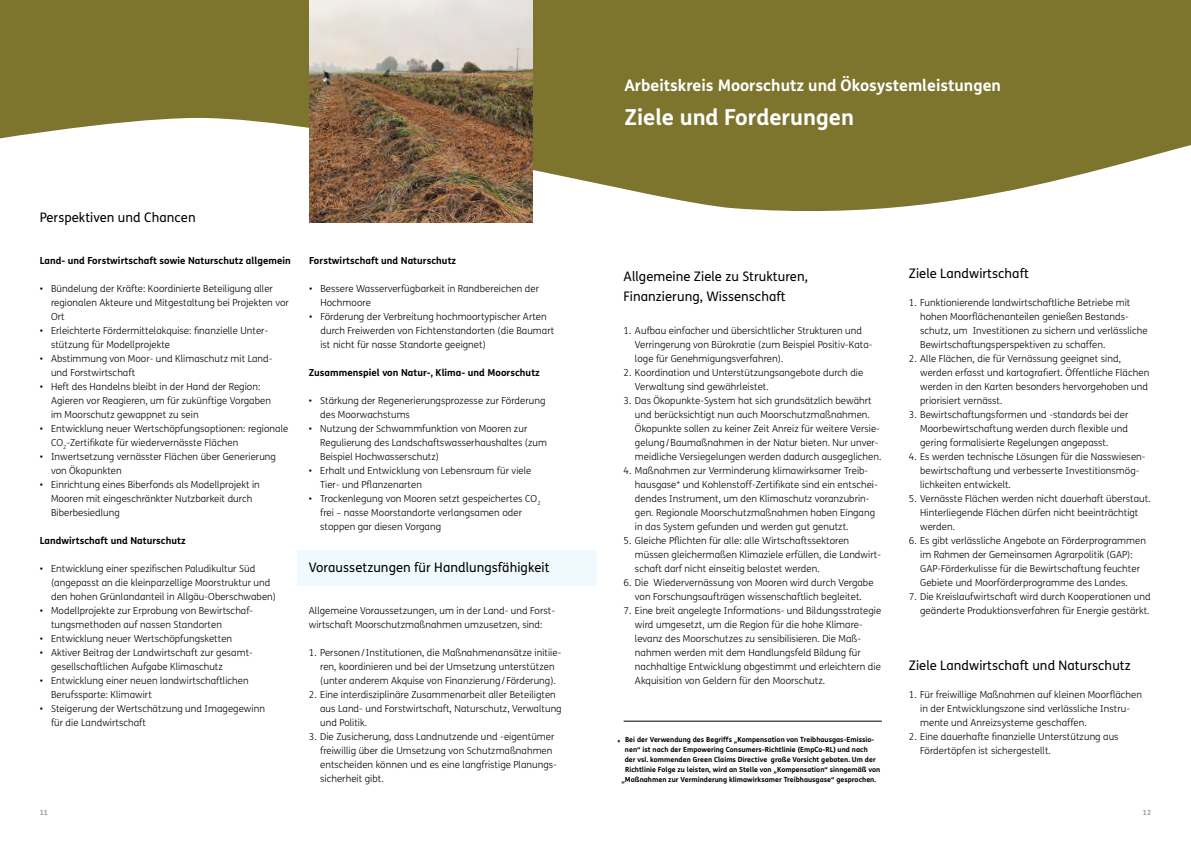
<style>
.page{position:relative;width:1191px;height:842px;background:#fff}
.page>*{position:absolute;margin:0;border:0;box-sizing:border-box;transform-origin:0 0}
.t1{font:700 22px "FS Me";color:#fff}
.t2{font:700 16px "FS Me";color:#fff}
.t3{font:13.1px/20px "FS Me";letter-spacing:.005em;color:#000}
.t4{font:300 9.7px/14px "FS Me";letter-spacing:.005em;color:#000}
.t5{font:700 9.7px "FS Me";letter-spacing:.005em;color:#000}
.t6{font:700 7.1px "FS Me";letter-spacing:.005em;color:#000}
.t7{font:700 7.1px "FS Me";color:#9d9a97}
</style>
<div class="page">
<svg style="left:0;top:0;width:1191px;height:223px;fill:#7d742e"></svg>
<div style="left:297px;top:549px;width:299px;height:36px;background:#eff9fe"></div>
<img style="left:309px;top:0;width:223px;height:222px">
<hr style="left:623px;top:721px;width:259px;height:1px;background:#000">
<h3 class="t3" style="left:40px;top:207px;width:157px">Perspektiven und Chancen</h3>
<p class="t5" style="left:40px;top:253px;width:253px">Land- und Forstwirtschaft sowie Naturschutz allgemein</p>
<p class="t4" style="left:51px;top:281px;width:239px;text-indent:-11px">• Bündelung der Kräfte: Koordinierte Beteiligung aller regionalen Akteure und Mitgestaltung bei Projekten vor<br>Ort</p>
<p class="t4" style="left:51px;top:323px;width:219px;text-indent:-11px">• Erleichterte Fördermittelakquise: finanzielle Unter&shy;stützung für Modellprojekte</p>
<p class="t4" style="left:51px;top:351px;width:222px;text-indent:-11px">• Abstimmung von Moor- und Klimaschutz mit Land&shy;und Forstwirtschaft</p>
<p class="t4" style="left:51px;top:379px;width:221px;text-indent:-11px">• Heft des Handelns bleibt in der Hand der Region:<br>Agieren vor Reagieren, um für zukünftige Vorgaben im Moorschutz gewappnet zu sein</p>
<p class="t4" style="left:51px;top:421px;width:239px;text-indent:-11px">• Entwicklung neuer Wertschöpfungsoptionen: regionale<br>CO<sub>2</sub>-Zertifikate für wiedervernässte Flächen</p>
<p class="t4" style="left:51px;top:449px;width:226px;text-indent:-11px">• Inwertsetzung vernässter Flächen über Generierung von Ökopunkten</p>
<p class="t4" style="left:51px;top:477px;width:210px;text-indent:-11px">• Einrichtung eines Biberfonds als Modellprojekt in<br>Mooren mit eingeschränkter Nutzbarkeit durch<br>Biberbesiedlung</p>
<p class="t5" style="left:40px;top:533px;width:147px">Landwirtschaft und Naturschutz</p>
<p class="t4" style="left:51px;top:561px;width:226px;text-indent:-11px">• Entwicklung einer spezifischen Paludikultur Süd (angepasst an die kleinparzellige Moorstruktur und den hohen Grünlandanteil in Allgäu-Oberschwaben)</p>
<p class="t4" style="left:51px;top:603px;width:204px;text-indent:-11px">• Modellprojekte zur Erprobung von Bewirtschaf&shy;tungsmethoden auf nassen Standorten</p>
<p class="t4" style="left:40px;top:631px;width:194px">• Entwicklung neuer Wertschöpfungsketten</p>
<p class="t4" style="left:51px;top:645px;width:202px;text-indent:-11px">• Aktiver Beitrag der Landwirtschaft zur gesamt&shy;gesellschaftlichen Aufgabe Klimaschutz</p>
<p class="t4" style="left:51px;top:673px;width:199px;text-indent:-11px">• Entwicklung einer neuen landwirtschaftlichen<br>Berufssparte: Klimawirt</p>
<p class="t4" style="left:51px;top:701px;width:215px;text-indent:-11px">• Steigerung der Wertschätzung und Imagegewinn für die Landwirtschaft</p>
<p class="t5" style="left:309px;top:253px;width:149px">Forstwirtschaft und Naturschutz</p>
<p class="t4" style="left:320px;top:281px;width:220px;text-indent:-11px">• Bessere Wasserverfügbarkeit in Randbereichen der<br>Hochmoore</p>
<p class="t4" style="left:320px;top:309px;width:235px;text-indent:-11px">• Förderung der Verbreitung hochmoortypischer Arten durch Freiwerden von Fichtenstandorten (die Baumart ist nicht für nasse Standorte geeignet)</p>
<p class="t5" style="left:309px;top:365px;width:232px">Zusammenspiel von Natur-, Klima- und Moorschutz</p>
<p class="t4" style="left:320px;top:393px;width:227px;text-indent:-11px">• Stärkung der Regenerierungsprozesse zur Förderung des Moorwachstums</p>
<p class="t4" style="left:320px;top:421px;width:228px;text-indent:-11px">• Nutzung der Schwammfunktion von Mooren zur<br>Regulierung des Landschaftswasserhaushaltes (zum<br>Beispiel Hochwasserschutz)</p>
<p class="t4" style="left:320px;top:463px;width:213px;text-indent:-11px">• Erhalt und Entwicklung von Lebensraum für viele<br>Tier- und Pflanzenarten</p>
<p class="t4" style="left:320px;top:491px;width:222px;text-indent:-11px">• Trockenlegung von Mooren setzt gespeichertes CO<sub>2 </sub>frei – nasse Moorstandorte verlangsamen oder stoppen gar diesen Vorgang</p>
<h3 class="t3" style="left:309px;top:557px;width:242px">Voraussetzungen für Handlungsfähigkeit</h3>
<p class="t4" style="left:309px;top:603px;width:248px">Allgemeine Voraussetzungen, um in der Land- und Forst&shy;wirtschaft Moorschutzmaßnahmen umzusetzen, sind:</p>
<p class="t4" style="left:320px;top:645px;width:243px;text-indent:-11px">1. Personen/Institutionen, die Maßnahmenansätze initiie&shy;ren, koordinieren und bei der Umsetzung unterstützen (unter anderem Akquise von Finanzierung/ Förderung).</p>
<p class="t4" style="left:320px;top:687px;width:243px;text-indent:-11px">2. Eine interdisziplinäre Zusammenarbeit aller Beteiligten aus Land- und Forstwirtschaft, Naturschutz, Verwaltung und Politik.</p>
<p class="t4" style="left:320px;top:729px;width:238px;text-indent:-11px">3. Die Zusicherung, dass Landnutzende und -eigentümer freiwillig über die Umsetzung von Schutzmaßnahmen entscheiden können und es eine langfristige Planungs&shy;sicherheit gibt.</p>
<h2 class="t2" style="left:624px;top:72px;width:378px">Arbeitskreis Moorschutz und Ökosystemleistungen</h2>
<h1 class="t1" style="left:624px;top:100px;width:231px">Ziele und Forderungen</h1>
<h3 class="t3" style="left:623px;top:266px;width:186px">Allgemeine Ziele zu Strukturen,<br>Finanzierung, Wissenschaft</h3>
<p class="t4" style="left:635px;top:323px;width:239px;text-indent:-11px">1. Aufbau einfacher und übersichtlicher Strukturen und<br>Verringerung von Bürokratie (zum Beispiel Positiv-Kata&shy;loge für Genehmigungsverfahren).</p>
<p class="t4" style="left:635px;top:365px;width:230px;text-indent:-11px">2. Koordination und Unterstützungsangebote durch die<br>Verwaltung sind gewährleistet.</p>
<p class="t4" style="left:635px;top:393px;width:248px;text-indent:-11px">3. Das Ökopunkte-System hat sich grundsätzlich bewährt und berücksichtigt nun auch Moorschutzmaßnahmen.<br>Ökopunkte sollen zu keiner Zeit Anreiz für weitere Versie&shy;gelung/Baumaßnahmen in der Natur bieten. Nur unver&shy;meidliche Versiegelungen werden dadurch ausgeglichen.</p>
<p class="t4" style="left:635px;top:463px;width:244px;text-indent:-11px">4. Maßnahmen zur Verminderung klimawirksamer Treib&shy;hausgase* und Kohlenstoff-Zertifikate sind ein entschei&shy;dendes Instrument, um den Klimaschutz voranzubrin&shy;gen. Regionale Moorschutzmaßnahmen haben Eingang in das System gefunden und werden gut genutzt.</p>
<p class="t4" style="left:635px;top:533px;width:247px;text-indent:-11px">5. Gleiche Pflichten für alle: alle Wirtschaftssektoren müssen gleichermaßen Klimaziele erfüllen, die Landwirt&shy;schaft darf nicht einseitig belastet werden.</p>
<p class="t4" style="left:623px;top:575px;width:251px;text-align:center">6. Die Wiedervernässung von Mooren wird durch Vergabe von Forschungsaufträgen wissenschaftlich begleitet.</p>
<p class="t4" style="left:635px;top:603px;width:248px;text-indent:-11px">7. Eine breit angelegte Informations- und Bildungsstrategie wird umgesetzt, um die Region für die hohe Klimare&shy;levanz des Moorschutzes zu sensibilisieren. Die Maß&shy;nahmen werden mit dem Handlungsfeld Bildung für nachhaltige Entwicklung abgestimmt und erleichtern die Akquisition von Geldern für den Moorschutz.</p>
<p class="t6" style="left:625px;top:734px;width:251px">Bei der Verwendung des Begriffs „Kompensation von Treibhausgas-Emissio-</p>
<p class="t6" style="left:625px;top:744px;width:244px">nen“ ist nach der Empowering Consumers-Richtlinie (EmpCo-RL) und nach</p>
<p class="t6" style="left:625px;top:754px;width:252px">der vsl. kommenden Green Claims Directive große Vorsicht geboten. Um der</p>
<p class="t6" style="left:625px;top:764px;width:257px">Richtlinie Folge zu leisten, wird an Stelle von „Kompensation“ sinngemäß von</p>
<p class="t6" style="left:621px;top:774px;width:256px">„Maßnahmen zur Verminderung klimawirksamer Treibhausgase“ gesprochen.</p>
<p class="t6" style="left:617px;top:737px;width:4px">*</p>
<h3 class="t3" style="left:909px;top:263px;width:122px">Ziele Landwirtschaft</h3>
<p class="t4" style="left:920px;top:295px;width:229px;text-indent:-11px">1. Funktionierende landwirtschaftliche Betriebe mit hohen Moorflächenanteilen genießen Bestands&shy;schutz, um Investitionen zu sichern und verlässliche Bewirtschaftungsperspektiven zu schaffen.</p>
<p class="t4" style="left:920px;top:351px;width:231px;text-indent:-11px">2. Alle Flächen, die für Vernässung geeignet sind, werden erfasst und kartografiert. Öffentliche Flächen werden in den Karten besonders hervorgehoben und priorisiert vernässt.</p>
<p class="t4" style="left:920px;top:407px;width:210px;text-align:justify;text-indent:-11px">3. Bewirtschaftungsformen und -standards bei der Moorbewirtschaftung werden durch flexible und gering formalisierte Regelungen angepasst.</p>
<p class="t4" style="left:920px;top:449px;width:227px;text-indent:-11px">4. Es werden technische Lösungen für die Nasswiesen&shy;bewirtschaftung und verbesserte Investitionsmög&shy;lichkeiten entwickelt.</p>
<p class="t4" style="left:920px;top:491px;width:232px;text-indent:-11px">5. Vernässte Flächen werden nicht dauerhaft überstaut.<br>Hinterliegende Flächen dürfen nicht beeinträchtigt werden.</p>
<p class="t4" style="left:920px;top:533px;width:227px;text-indent:-11px">6. Es gibt verlässliche Angebote an Förderprogrammen im Rahmen der Gemeinsamen Agrarpolitik (GAP):<br>GAP-Förderkulisse für die Bewirtschaftung feuchter Gebiete und Moorförderprogramme des Landes.</p>
<p class="t4" style="left:909px;top:589px;width:243px;text-align:right">7. Die Kreislaufwirtschaft wird durch Kooperationen und geänderte Produktionsverfahren für Energie gestärkt.</p>
<h3 class="t3" style="left:909px;top:655px;width:223px">Ziele Landwirtschaft und Naturschutz</h3>
<p class="t4" style="left:920px;top:687px;width:223px;text-indent:-11px">1. Für freiwillige Maßnahmen auf kleinen Moorflächen in der Entwicklungszone sind verlässliche Instru&shy;mente und Anreizsysteme geschaffen.</p>
<p class="t4" style="left:920px;top:729px;width:200px;text-indent:-11px">2. Eine dauerhafte finanzielle Unterstützung aus<br>Fördertöpfen ist sichergestellt.</p>
<p class="t7" style="left:40px;top:807px;width:10px">11</p>
<p class="t7" style="left:1143px;top:807px;width:10px">12</p>
</div>
